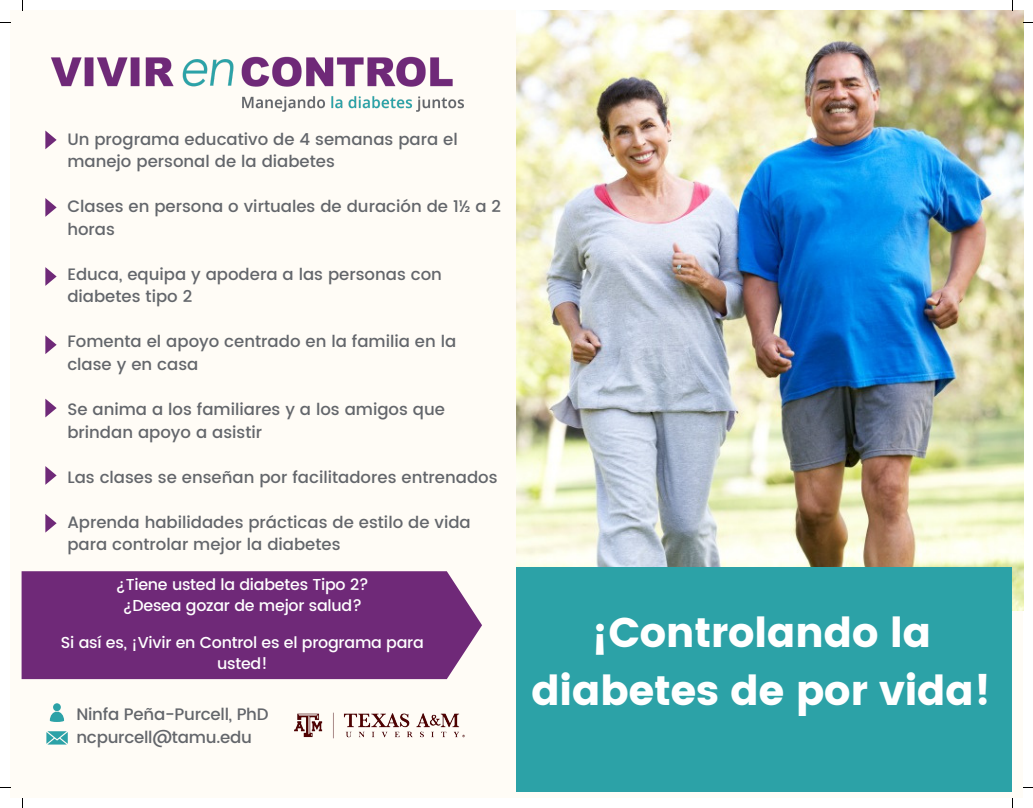
<style>
.page{position:relative;width:1033px;height:808px;background:#fff}
.page>*{position:absolute;margin:0;border:0;box-sizing:border-box;transform-origin:0 0}
.t1{font:41.38px/57.9px "Poppins";letter-spacing:-.015em;color:#fff;text-align:center}
.t2{font:500 16.62px "Poppins";letter-spacing:-.015em;color:#63666b}
.t3{font:500 16.5px/22.5px "Poppins";color:#63666b}
.t4{font:500 15.88px/21.8px "Poppins";letter-spacing:-.015em;color:#fff;text-align:center}
</style>
<div class="page">
<div style="left:10px;top:10px;width:1013px;height:788px;background:#fffcf6"></div>
<img style="left:517px;top:10px;width:506px;height:600px">
<div style="left:517px;top:567px;width:495px;height:224px;background:#2ca2a7"></div>
<svg style="left:45px;top:466px;width:12px;height:19px"></svg>
<svg style="left:45px;top:514px;width:12px;height:18px"></svg>
<svg style="left:45px;top:335px;width:12px;height:19px"></svg>
<svg style="left:45px;top:130px;width:12px;height:19px"></svg>
<svg style="left:45px;top:398px;width:12px;height:19px"></svg>
<svg style="left:45px;top:267px;width:12px;height:19px"></svg>
<svg style="left:45px;top:198px;width:12px;height:19px"></svg>
<div style="left:22px;top:571px;width:460px;height:108px;background:#6f2978"></div>
<svg style="left:50px;top:703px;width:14px;height:19px"></svg>
<svg style="left:46px;top:731px;width:22px;height:13px"></svg>
<img style="left:51px;top:56px;width:413px;height:56px">
<img style="left:294px;top:712px;width:171px;height:27px">
<p class="t3" style="left:67px;top:128px;width:392px">Un programa educativo de 4 semanas para el manejo personal de la diabetes</p>
<p class="t3" style="left:67px;top:195px;width:435px">Clases en persona o virtuales de duración de 1½ a 2 horas</p>
<p class="t3" style="left:67px;top:263px;width:376px">Educa, equipa y apodera a las personas con diabetes tipo 2</p>
<p class="t3" style="left:67px;top:330px;width:390px">Fomenta el apoyo centrado en la familia en la clase y en casa</p>
<p class="t3" style="left:67px;top:398px;width:379px">Se anima a los familiares y a los amigos que brindan apoyo a asistir</p>
<p class="t3" style="left:67px;top:465px;width:432px">Las clases se enseñan por facilitadores entrenados</p>
<p class="t3" style="left:67px;top:510px;width:405px">Aprenda habilidades prácticas de estilo de vida para controlar mejor la diabetes</p>
<p class="t4" style="left:116px;top:573px;width:254px">¿Tiene usted la diabetes Tipo 2?</p>
<p class="t4" style="left:123px;top:595px;width:241px">¿Desea gozar de mejor salud?</p>
<p class="t4" style="left:61px;top:631px;width:364px">Si así es, ¡Vivir en Control es el programa para usted!</p>
<p class="t2" style="left:76px;top:704px;width:194px">Ninfa Peña-Purcell, PhD</p>
<p class="t2" style="left:76px;top:727px;width:177px">ncpurcell@tamu.edu</p>
<p class="t1" style="left:531px;top:603px;width:461px">¡Controlando la diabetes de por vida!</p>
</div>
